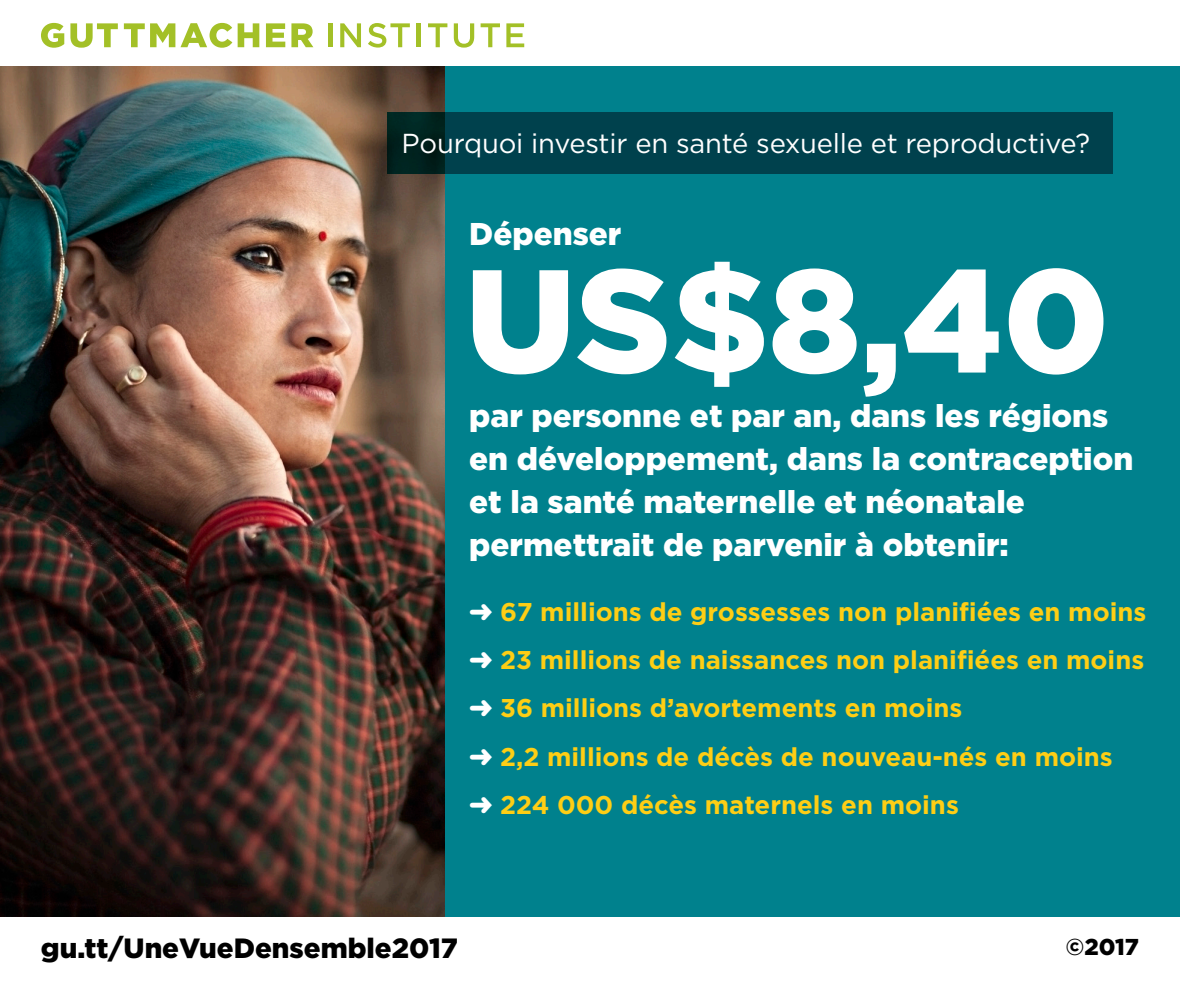
<style>
.page{position:relative;width:1180px;height:985px;background:#fff}
.page>*{position:absolute;margin:0;border:0;box-sizing:border-box;transform-origin:0 0}
.t1{font:900 146.25px "Gotham";color:#fff}
.t2{font:900 31.5px/43.2px "Gotham";color:#fff}
.t3{font:900 27.75px "Gotham";color:#000}
.t4{font:27.5px "Gotham";letter-spacing:-.01em;color:#fff}
.t5{font:700 25.75px/48.2px "Gotham";color:#fece15}
.t6{font:900 23px "Gotham";color:#000}
.s1{color:#fff}
</style>
<div class="page">
<div style="left:41px;top:64px;width:1139px;height:857px;background:#00818d"></div>
<img style="left:0;top:65px;width:444px;height:852px">
<div style="left:0;top:917px;width:1180px;height:68px;background:#fff"></div>
<svg style="left:388px;top:112px;width:725px;height:62px;background:#003e49"></svg>
<div style="left:0;top:0;width:1180px;height:65px;background:#fff"></div>
<svg style="left:41px;top:23px;width:23px;height:25px"></svg>
<svg style="left:70px;top:23px;width:48px;height:25px"></svg>
<svg style="left:124px;top:23px;width:51px;height:24px"></svg>
<svg style="left:181px;top:23px;width:51px;height:25px"></svg>
<svg style="left:238px;top:23px;width:21px;height:24px"></svg>
<svg style="left:266px;top:23px;width:19px;height:24px"></svg>
<svg style="left:291px;top:23px;width:22px;height:24px"></svg>
<hr style="left:329px;top:23px;width:4px;height:24px;background:#a3c027">
<svg style="left:340px;top:23px;width:21px;height:24px"></svg>
<svg style="left:368px;top:23px;width:42px;height:25px"></svg>
<hr style="left:417px;top:23px;width:4px;height:24px;background:#a3c027">
<svg style="left:428px;top:23px;width:19px;height:24px"></svg>
<svg style="left:454px;top:23px;width:20px;height:25px"></svg>
<svg style="left:481px;top:23px;width:19px;height:24px"></svg>
<svg style="left:506px;top:23px;width:18px;height:24px"></svg>
<p class="t4" style="left:402px;top:126px;width:690px">Pourquoi investir en santé sexuelle et reproductive?</p>
<p class="t2" style="left:469px;top:212px;width:154px">Dépenser</p>
<h1 class="t1" style="left:465px;top:220px;width:646px">US$8,40</h1>
<p class="t2" style="left:469px;top:394px;width:666px">par personne et par an, dans les régions en développement, dans la contraception et la santé maternelle et néonatale permettrait de parvenir à obtenir:</p>
<p class="t5" style="left:469px;top:587px;width:679px"><span class="s1">➜</span> 67 millions de grossesses non planifiées en moins <span class="s1">➜</span> 23 millions de naissances non planifiées en moins <span class="s1">➜</span> 36 millions d’avortements en moins<br><span class="s1">➜</span> 2,2 millions de décès de nouveau-nés en moins<br><span class="s1">➜</span> 224 000 décès maternels en moins</p>
<p class="t3" style="left:41px;top:930px;width:419px">gu.tt/UneVueDensemble2017</p>
<p class="t6" style="left:1065px;top:931px;width:75px">©2017</p>
</div>
